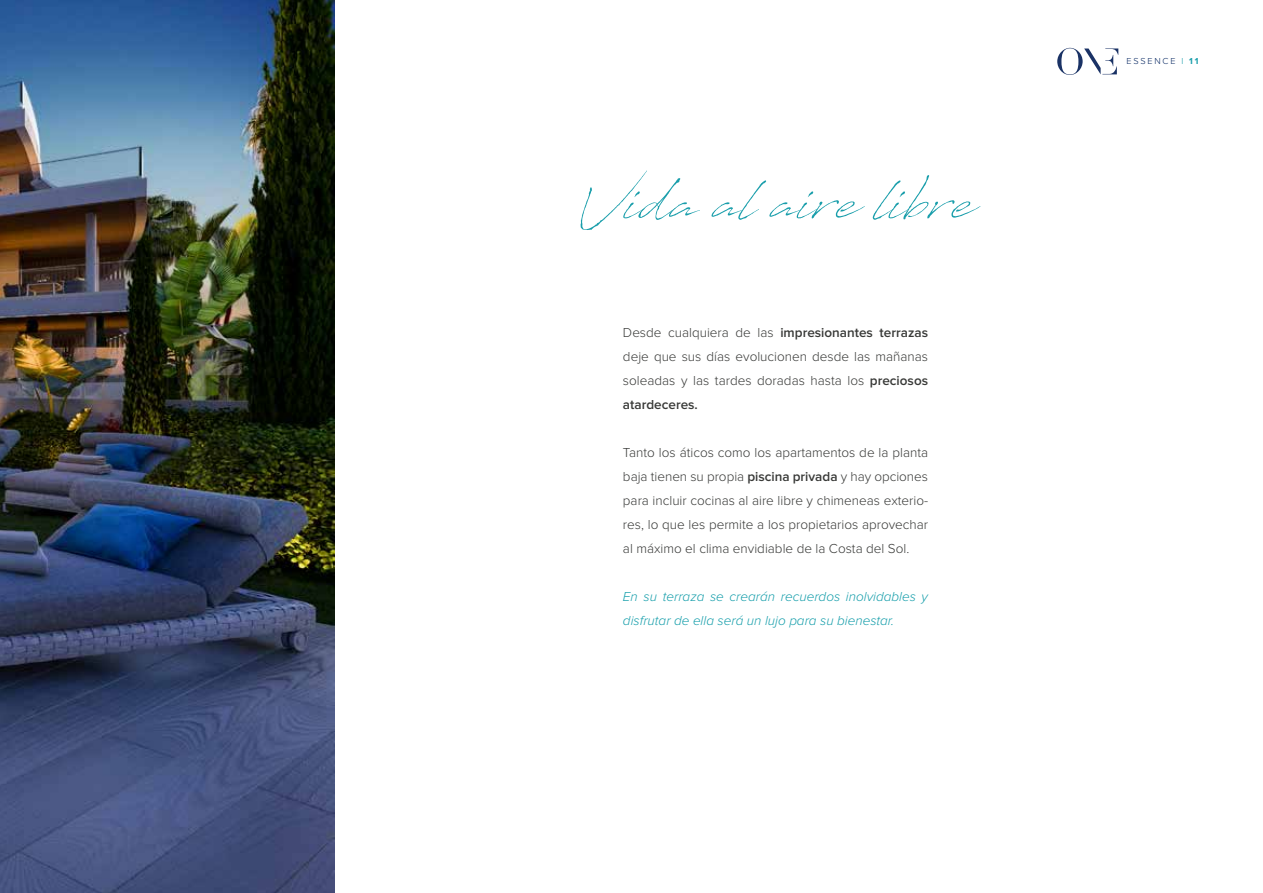
<style>
.page{position:relative;width:1263px;height:893px;background:#fff}
.page>*{position:absolute;margin:0;border:0;box-sizing:border-box;transform-origin:0 0}
.t1{font:60px "Antro Vectra";color:#199eab}
.t2{font:300 13.5px/24px "Proxima Nova";color:#383937;text-align:justify}
.t3{font:italic 300 13.5px/24px "Proxima Nova";color:#159eaa}
.t4{font:300 9px "Proxima Nova";letter-spacing:.2em;color:#082862}
.s1{font-weight:600}
.s2{color:#199eab}
.s3{font-weight:700;color:#199eab}
</style>
<div class="page">
<img style="left:0;top:0;width:335px;height:893px">
<svg style="left:1057px;top:48px;width:61px;height:27px"></svg>
<h1 class="t1" style="left:578px;top:160px;width:397px">Vida al aire libre</h1>
<p class="t2" style="left:623px;top:321px;width:307px">Desde cualquiera de las <span class="s1">impresionantes terrazas </span>deje que sus días evolucionen desde las mañanas soleadas y las tardes doradas hasta los <span class="s1">preciosos atardeceres.</span></p>
<p class="t2" style="left:623px;top:441px;width:307px">Tanto los áticos como los apartamentos de la planta baja tienen su propia <span class="s1">piscina privada</span> y hay opciones para incluir cocinas al aire libre y chimeneas exterio&shy;res, lo que les permite a los propietarios aprovechar al máximo el clima envidiable de la Costa del Sol.</p>
<p class="t3" style="left:623px;top:585px;width:307px">En su terraza se crearán recuerdos inolvidables y disfrutar de ella será un lujo para su bienestar.</p>
<p class="t4" style="left:1126px;top:56px;width:73px">ESSENCE <span class="s2">I</span> <span class="s3">11</span></p>
</div>
